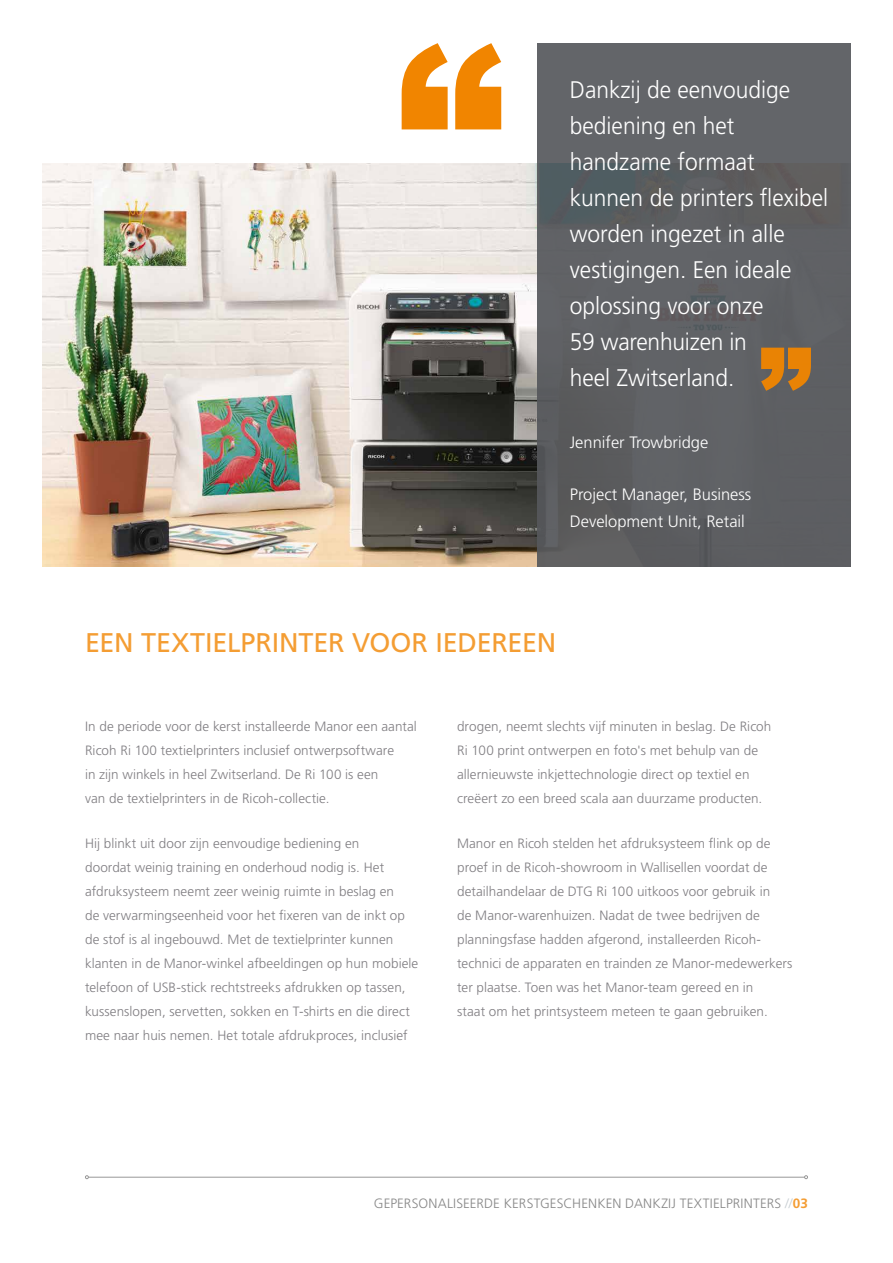
<style>
.page{position:relative;width:893px;height:1263px;background:#fff}
.page>*{position:absolute;margin:0;border:0;box-sizing:border-box;transform-origin:0 0}
.t1{font:27px "Frutiger LT Std";letter-spacing:-.005em;color:#f49d33}
.t2{font:300 24px/36px "Frutiger LT Std";color:#fff;scale:.95 1}
.t3{font:300 16.5px/27px "Frutiger LT Std";color:#fff}
.t4{font:300 13.5px/24px "Frutiger LT Std";letter-spacing:.005em;color:#807e82}
.t5{font:300 13.5px "Frutiger LT Std";letter-spacing:.015em;color:#878787}
.s1{color:#c7ced2}
.s2{font-weight:700;color:#f49d33}
</style>
<div class="page">
<img style="left:43px;top:164px;width:494px;height:403px">
<div style="left:537px;top:43px;width:313px;height:524px;background:#636569"></div>
<svg style="left:402px;top:43px;width:99px;height:86px"></svg>
<svg style="left:761px;top:348px;width:50px;height:43px"></svg>
<hr style="left:88px;top:1177px;width:716px;height:1px;background:#878787">
<svg style="left:85px;top:1175px;width:4px;height:4px"></svg>
<svg style="left:804px;top:1175px;width:4px;height:4px"></svg>
<h2 class="t2" style="left:570px;top:72px;width:274px">Dankzij de eenvoudige bediening en het handzame formaat kunnen de printers flexibel worden ingezet in alle vestigingen. Een ideale oplossing voor onze<br>59 warenhuizen in<br>heel Zwitserland.</h2>
<p class="t3" style="left:570px;top:429px;width:140px">Jennifer Trowbridge</p>
<p class="t3" style="left:570px;top:481px;width:183px">Project Manager, Business<br>Development Unit, Retail</p>
<h1 class="t1" style="left:85px;top:626px;width:473px">EEN TEXTIELPRINTER VOOR IEDEREEN</h1>
<p class="t4" style="left:85px;top:714px;width:333px">In de periode voor de kerst installeerde Manor een aantal Ricoh Ri 100 textielprinters inclusief ontwerpsoftware<br>in zijn winkels in heel Zwitserland. De Ri 100 is een<br>van de textielprinters in de Ricoh-collectie.</p>
<p class="t4" style="left:85px;top:831px;width:335px">Hij blinkt uit door zijn eenvoudige bediening en<br>doordat weinig training en onderhoud nodig is. Het afdruksysteem neemt zeer weinig ruimte in beslag en<br>de verwarmingseenheid voor het fixeren van de inkt op de stof is al ingebouwd. Met de textielprinter kunnen klanten in de Manor-winkel afbeeldingen op hun mobiele telefoon of USB-stick rechtstreeks afdrukken op tassen, kussenslopen, servetten, sokken en T-shirts en die direct mee naar huis nemen. Het totale afdrukproces, inclusief</p>
<p class="t4" style="left:457px;top:714px;width:316px">drogen, neemt slechts vijf minuten in beslag. De Ricoh Ri 100 print ontwerpen en foto's met behulp van de allernieuwste inkjettechnologie direct op textiel en creëert zo een breed scala aan duurzame producten.</p>
<p class="t4" style="left:457px;top:832px;width:337px">Manor en Ricoh stelden het afdruksysteem flink op de proef in de Ricoh-showroom in Wallisellen voordat de detailhandelaar de DTG Ri 100 uitkoos voor gebruik in<br>de Manor-warenhuizen. Nadat de twee bedrijven de planningsfase hadden afgerond, installeerden Ricoh&shy;technici de apparaten en trainden ze Manor-medewerkers ter plaatse. Toen was het Manor-team gereed en in<br>staat om het printsysteem meteen te gaan gebruiken.</p>
<p class="t5" style="left:374px;top:1195px;width:436px">GEPERSONALISEERDE KERSTGESCHENKEN DANKZIJ TEXTIELPRINTERS <span class="s1">//</span><span class="s2">03</span></p>
</div>
